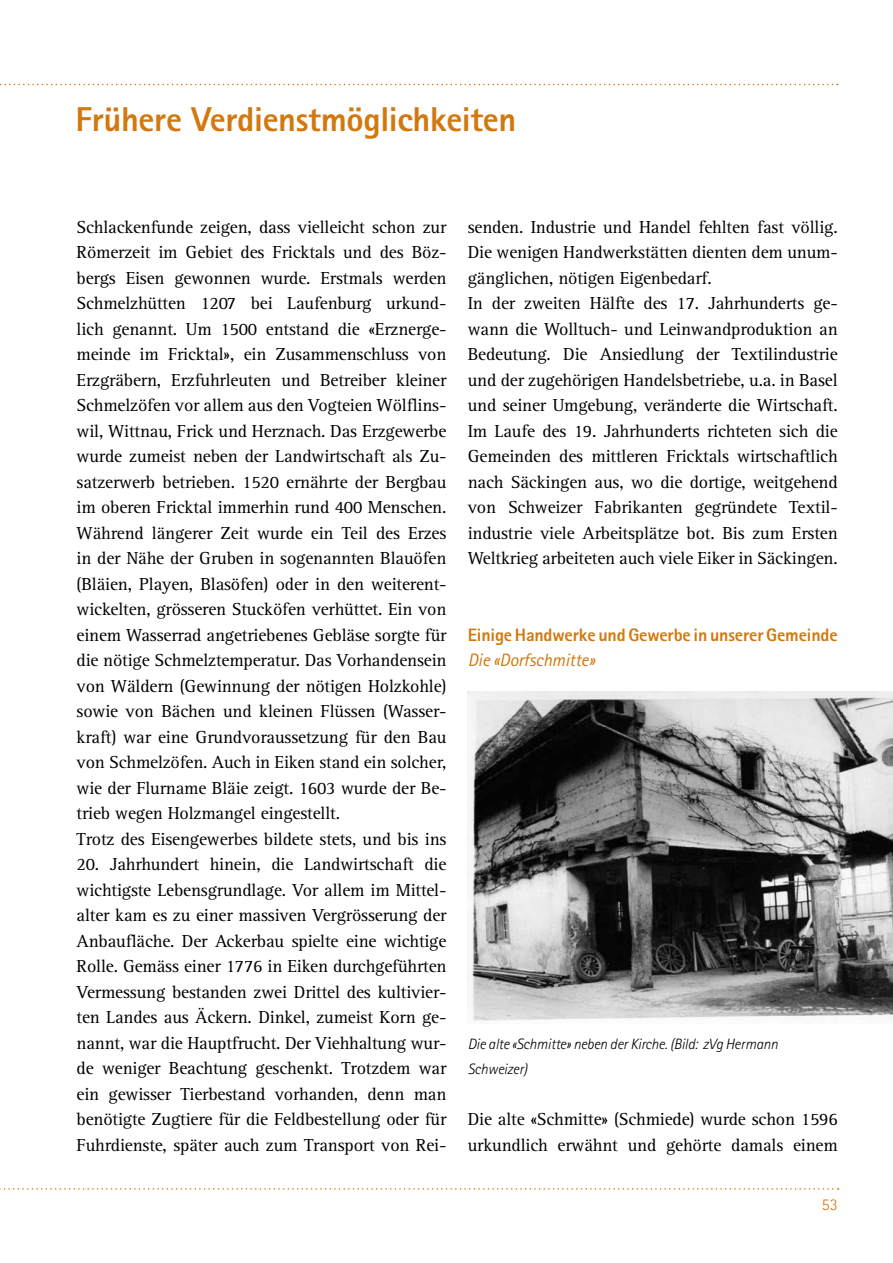
<style>
.page{position:relative;width:893px;height:1263px;background:#fff}
.page>*{position:absolute;margin:0;border:0;box-sizing:border-box;transform-origin:0 0}
.t1{font:800 34.5px "Rotis Sans Serif";letter-spacing:-.01em;color:#d2780e}
.t2{font:18px/25.5px "Rotis Serif";letter-spacing:-.01em;color:#000}
.t3{font:800 18px "Rotis Sans Serif";letter-spacing:-.01em;color:#d2780e}
.t4{font:italic 18px "Rotis Sans Serif";letter-spacing:-.01em;color:#d2780e}
.t5{font:300 16.5px "Rotis Sans Serif";color:#d2780e}
.t6{font:italic 300 15px/25.5px "Rotis Sans Serif";letter-spacing:-.01em;color:#000}
</style>
<div class="page">
<svg style="left:0;top:84px;width:838px;height:1px"></svg>
<svg style="left:0;top:1188px;width:839px;height:2px"></svg>
<img style="left:468px;top:692px;width:425px;height:329px">
<h1 class="t1" style="left:75px;top:97px;width:443px">Frühere Verdienstmöglichkeiten</h1>
<p class="t2" style="left:77px;top:214px;width:371px">Schlackenfunde zeigen, dass vielleicht schon zur Römerzeit im Gebiet des Fricktals und des Böz&shy;bergs Eisen gewonnen wurde. Erstmals werden Schmelzhütten 1207 bei Laufenburg urkund&shy;lich genannt. Um 1500 entstand die «Erznerge&shy;meinde im Fricktal», ein Zusammenschluss von Erzgräbern, Erzfuhrleuten und Betreiber kleiner Schmelzöfen vor allem aus den Vogteien Wölflins&shy;wil, Wittnau, Frick und Herznach. Das Erzgewerbe wurde zumeist neben der Landwirtschaft als Zu&shy;satzerwerb betrieben. 1520 ernährte der Bergbau im oberen Fricktal immerhin rund 400 Menschen.<br>Während längerer Zeit wurde ein Teil des Erzes in der Nähe der Gruben in sogenannten Blauöfen (Bläien, Playen, Blasöfen) oder in den weiterent&shy;wickelten, grösseren Stucköfen verhüttet. Ein von einem Wasserrad angetriebenes Gebläse sorgte für die nötige Schmelztemperatur. Das Vorhandensein von Wäldern (Gewinnung der nötigen Holzkohle) sowie von Bächen und kleinen Flüssen (Wasser&shy;kraft) war eine Grundvoraussetzung für den Bau von Schmelzöfen. Auch in Eiken stand ein solcher, wie der Flurname Bläie zeigt. 1603 wurde der Be&shy;trieb wegen Holzmangel eingestellt.<br>Trotz des Eisengewerbes bildete stets, und bis ins</p>
<p class="t2" style="left:77px;top:852px;width:371px;text-align:justify">20. Jahrhundert hinein, die Landwirtschaft die wichtigste Lebensgrundlage. Vor allem im Mittel&shy;alter kam es zu einer massiven Vergrösserung der Anbaufläche. Der Ackerbau spielte eine wichtige Rolle. Gemäss einer 1776 in Eiken durchgeführten Vermessung bestanden zwei Drittel des kultivier&shy;ten Landes aus Äckern. Dinkel, zumeist Korn ge&shy;nannt, war die Hauptfrucht. Der Viehhaltung wur&shy;de weniger Beachtung geschenkt. Trotzdem war ein gewisser Tierbestand vorhanden, denn man benötigte Zugtiere für die Feldbestellung oder für Fuhrdienste, später auch zum Transport von Rei-</p>
<p class="t2" style="left:468px;top:215px;width:371px">senden. Industrie und Handel fehlten fast völlig.<br>Die wenigen Handwerkstätten dienten dem unum&shy;gänglichen, nötigen Eigenbedarf.<br>In der zweiten Hälfte des 17. Jahrhunderts ge&shy;wann die Wolltuch- und Leinwandproduktion an Bedeutung. Die Ansiedlung der Textilindustrie und der zugehörigen Handelsbetriebe, u.a. in Basel und seiner Umgebung, veränderte die Wirtschaft.<br>Im Laufe des 19. Jahrhunderts richteten sich die Gemeinden des mittleren Fricktals wirtschaftlich nach Säckingen aus, wo die dortige, weitgehend von Schweizer Fabrikanten gegründete Textil&shy;industrie viele Arbeitsplätze bot. Bis zum Ersten Weltkrieg arbeiteten auch viele Eiker in Säckingen.</p>
<p class="t3" style="left:468px;top:623px;width:371px">Einige Handwerke und Gewerbe in unserer Gemeinde</p>
<p class="t4" style="left:468px;top:650px;width:129px">Die «Dorfschmitte»</p>
<p class="t6" style="left:468px;top:1031px;width:312px">Die alte «Schmitte» neben der Kirche. (Bild: zVg Hermann<br>Schweizer)</p>
<p class="t2" style="left:468px;top:1107px;width:371px">Die alte «Schmitte» (Schmiede) wurde schon 1596 urkundlich erwähnt und gehörte damals einem</p>
<p class="t5" style="left:822px;top:1195px;width:17px">53</p>
</div>
